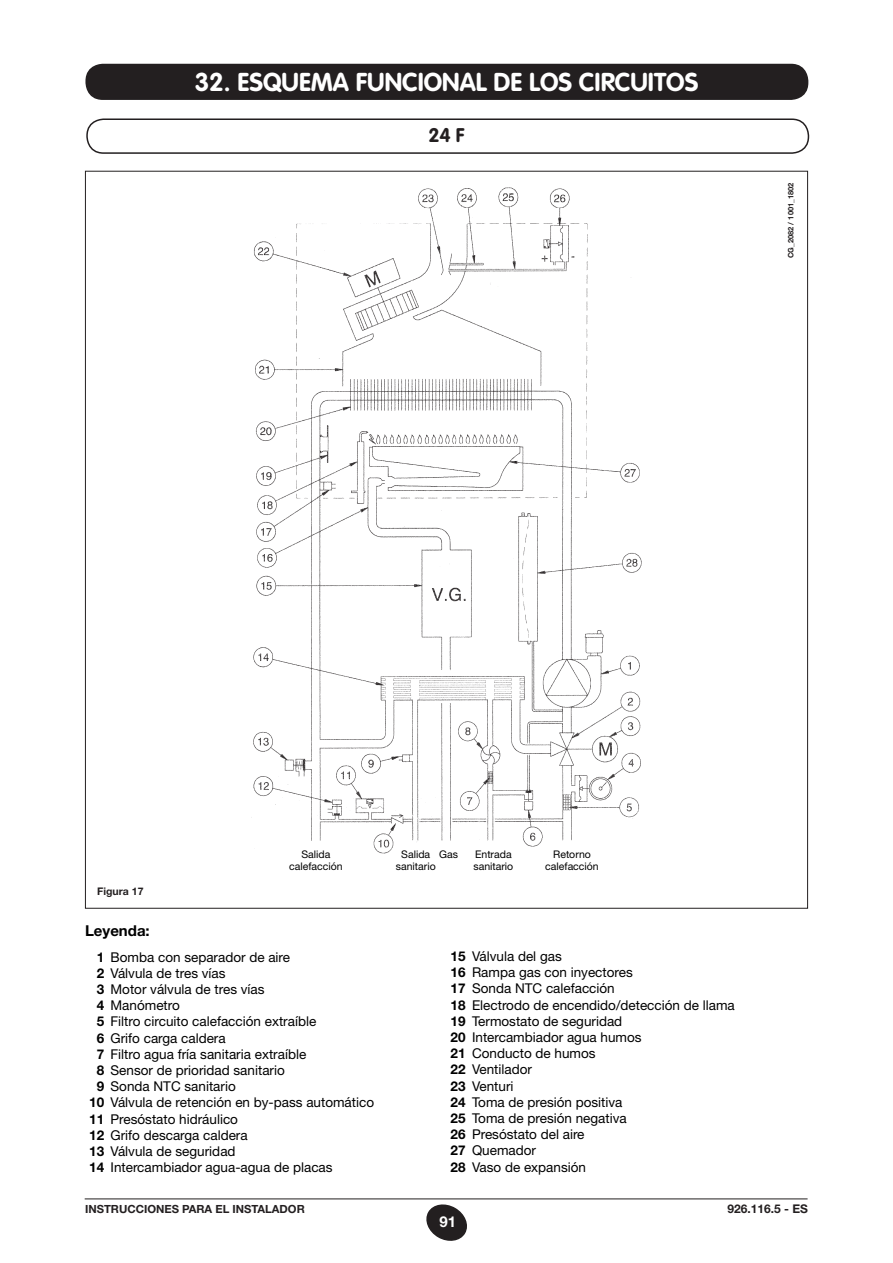
<style>
.page{position:relative;width:893px;height:1263px;background:#fff}
.page>*{position:absolute;margin:0;border:0;box-sizing:border-box;transform-origin:0 0}
.titolo{font:700 25.5px "VAG Rounded Std";color:#fff}
.titolo-2{font:700 19.5px "VAG Rounded Std";color:#231f20}
.Stile{font:700 15px "Helvetica Neue LT Std";color:#000}
.t1{font:700 15px "Helvetica Neue LT Std";color:#fff}
.Stile3{font:13.5px "Helvetica Neue LT Std";color:#000}
.t2{font:700 12px "Helvetica Neue LT Std";color:#231f20}
.t3{font:700 11.25px "Helvetica Neue LT Std";color:#231f20}
.Stile3-2{font:10.5px "Helvetica Neue LT Std";color:#000}
._07_bold{font:700 10.5px "Helvetica Neue LT Std";color:#231f20}
.codice{font:700 7.5px "Helvetica Neue LT Std";color:#231f20}
.s1{font-weight:700}
</style>
<div class="page">
<svg style="left:426px;top:1204px;width:41px;height:37px"></svg>
<hr style="left:85px;top:1198px;width:723px;height:1px;background:#231f20">
<div style="left:86px;top:64px;width:722px;height:35px;background:#231f20;border-radius:16px"></div>
<div style="left:85px;top:64px;width:723px;height:36px;border:2px solid #231f20;border-radius:16px"></div>
<div style="left:86px;top:118px;width:723px;height:36px;border:2px solid #231f20;border-radius:16px"></div>
<img style="left:251px;top:187px;width:391px;height:667px">
<p class="titolo" style="left:195px;top:67px;width:505px">32. ESQUEMA FUNCIONAL DE LOS CIRCUITOS</p>
<p class="titolo-2" style="left:428px;top:124px;width:38px">24 F</p>
<p class="codice" style="left:786px;top:258px;width:77px;rotate:-90deg">CG_2082 / 1001_1802</p>
<p class="_07_bold" style="left:97px;top:884px;width:48px">Figura 17</p>
<p class="Stile3-2" style="left:301px;top:848px;width:30px">Salida</p>
<p class="Stile3-2" style="left:289px;top:860px;width:55px">calefacción</p>
<p class="Stile" style="left:85px;top:922px;width:66px">Leyenda:</p>
<p class="Stile3" style="left:97px;top:949px;width:195px"><span class="s1">1</span> Bomba con separador de aire</p>
<p class="Stile3" style="left:97px;top:965px;width:130px"><span class="s1">2</span> Válvula de tres vías</p>
<p class="Stile3" style="left:97px;top:981px;width:169px"><span class="s1">3</span> Motor válvula de tres vías</p>
<p class="Stile3" style="left:97px;top:997px;width:85px"><span class="s1">4</span> Manómetro</p>
<p class="Stile3" style="left:97px;top:1013px;width:221px"><span class="s1">5</span> Filtro circuito calefacción extraíble</p>
<p class="Stile3" style="left:97px;top:1030px;width:130px"><span class="s1">6</span> Grifo carga caldera</p>
<p class="Stile3" style="left:97px;top:1046px;width:211px"><span class="s1">7</span> Filtro agua fría sanitaria extraíble</p>
<p class="Stile3" style="left:97px;top:1062px;width:190px"><span class="s1">8</span> Sensor de prioridad sanitario</p>
<p class="Stile3" style="left:97px;top:1078px;width:141px"><span class="s1">9</span> Sonda NTC sanitario</p>
<p class="Stile3" style="left:89px;top:1094px;width:286px"><span class="s1">10</span> Válvula de retención en by-pass automático</p>
<p class="Stile3" style="left:89px;top:1111px;width:150px"><span class="s1">11</span> Presóstato hidráulico</p>
<p class="Stile3" style="left:89px;top:1127px;width:160px"><span class="s1">12</span> Grifo descarga caldera</p>
<p class="Stile3" style="left:89px;top:1143px;width:148px"><span class="s1">13</span> Válvula de seguridad</p>
<p class="Stile3" style="left:89px;top:1159px;width:245px"><span class="s1">14</span> Intercambiador agua-agua de placas</p>
<p class="Stile3-2" style="left:401px;top:848px;width:30px">Salida</p>
<p class="Stile3-2" style="left:396px;top:860px;width:41px">sanitario</p>
<p class="Stile3-2" style="left:439px;top:848px;width:20px">Gas</p>
<p class="Stile3-2" style="left:475px;top:848px;width:38px">Entrada</p>
<p class="Stile3-2" style="left:473px;top:860px;width:41px">sanitario</p>
<p class="Stile3-2" style="left:553px;top:848px;width:39px">Retorno</p>
<p class="Stile3-2" style="left:545px;top:860px;width:55px">calefacción</p>
<p class="Stile3" style="left:451px;top:948px;width:113px"><span class="s1">15</span> Válvula del gas</p>
<p class="Stile3" style="left:451px;top:964px;width:184px"><span class="s1">16</span> Rampa gas con inyectores</p>
<p class="Stile3" style="left:451px;top:980px;width:166px"><span class="s1">17</span> Sonda NTC calefacción</p>
<p class="Stile3" style="left:451px;top:997px;width:286px"><span class="s1">18</span> Electrodo de encendido/detección de llama</p>
<p class="Stile3" style="left:451px;top:1013px;width:173px"><span class="s1">19</span> Termostato de seguridad</p>
<p class="Stile3" style="left:451px;top:1029px;width:192px"><span class="s1">20</span> Intercambiador agua humos</p>
<p class="Stile3" style="left:451px;top:1045px;width:146px"><span class="s1">21</span> Conducto de humos</p>
<p class="Stile3" style="left:451px;top:1061px;width:83px"><span class="s1">22</span> Ventilador</p>
<p class="Stile3" style="left:451px;top:1078px;width:64px"><span class="s1">23</span> Venturi</p>
<p class="Stile3" style="left:451px;top:1094px;width:173px"><span class="s1">24</span> Toma de presión positiva</p>
<p class="Stile3" style="left:451px;top:1110px;width:178px"><span class="s1">25</span> Toma de presión negativa</p>
<p class="Stile3" style="left:451px;top:1126px;width:135px"><span class="s1">26</span> Presóstato del aire</p>
<p class="Stile3" style="left:451px;top:1142px;width:87px"><span class="s1">27</span> Quemador</p>
<p class="Stile3" style="left:451px;top:1159px;width:137px"><span class="s1">28</span> Vaso de expansión</p>
<p class="t3" style="left:85px;top:1202px;width:221px">INSTRUCCIONES PARA EL INSTALADOR</p>
<p class="t2" style="left:727px;top:1202px;width:82px">926.116.5 - ES</p>
<p class="t1" style="left:439px;top:1212px;width:18px">91</p>
</div>
